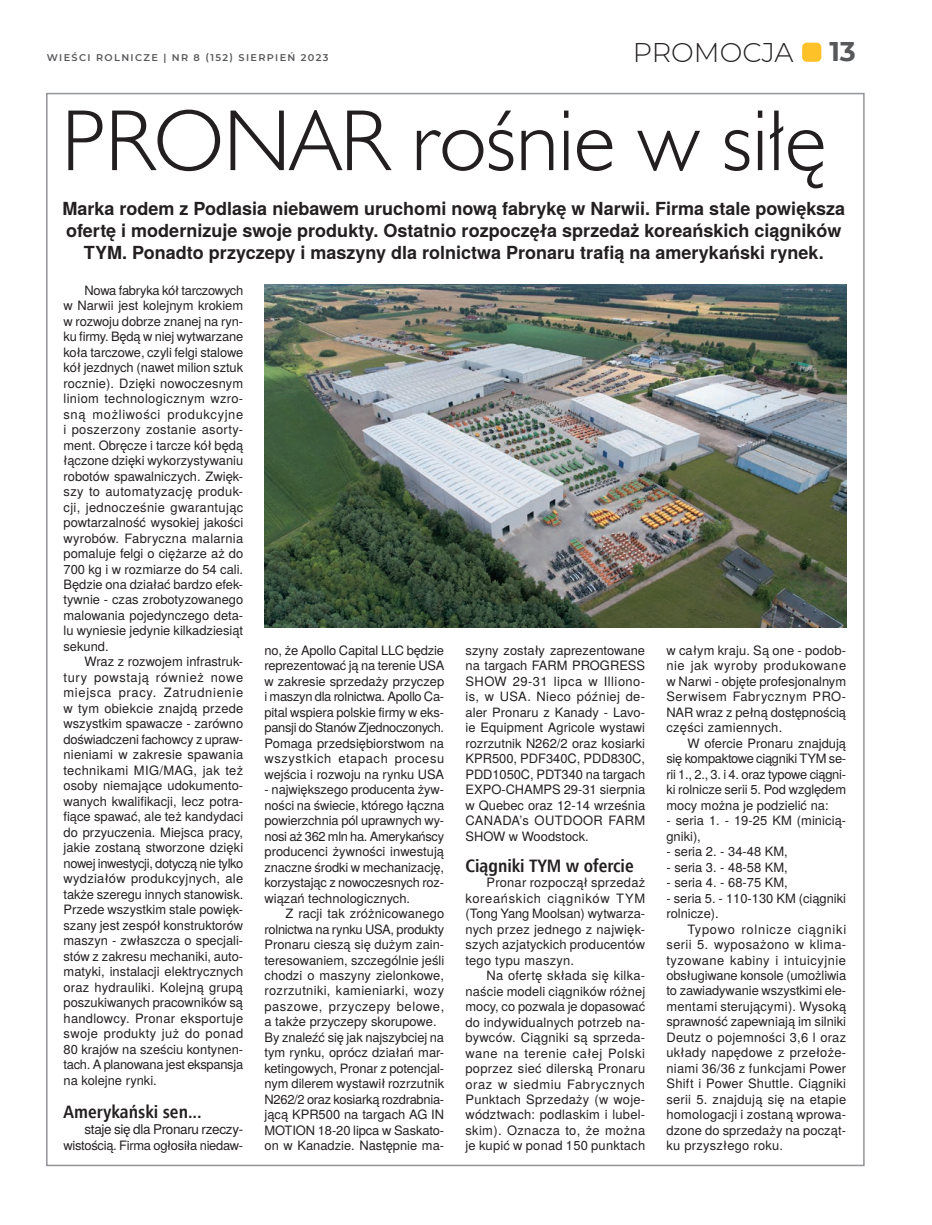
<style>
.page{position:relative;width:932px;height:1225px;background:#fff}
.page>*{position:absolute;margin:0;border:0;box-sizing:border-box;transform-origin:0 0}
.t1{font:87.15px "Humanst 521 Lt EU";color:#231f20}
.t2{font:300 27px "Montserrat";color:#231f20}
.t3{font:700 27px "Montserrat";color:#57585a}
.t4{font:700 18px/21.6px "Te X Gyre Heros";color:#231f20;text-align:center}
.t5{font:700 18px "Humnst 777 Cn EU";color:#231f20}
.t6{font:13.5px "Te X Gyre Heros";letter-spacing:-.025em;color:#231f20}
.t7{font:12.9px/15.5px "Te X Gyre Heros";color:#231f20;text-align:justify}
.t8{font:12.9px "Te X Gyre Heros";letter-spacing:-.02em;color:#231f20}
.t9{font:600 9.75px "Montserrat";letter-spacing:.14em;color:#57585a}
</style>
<div class="page">
<div style="left:801px;top:43px;width:20px;height:19px;background:#fec128;border-radius:5px"></div>
<img style="left:264px;top:284px;width:581px;height:343px">
<p class="t9" style="left:47px;top:51px;width:283px">WIEŚCI ROLNICZE | NR 8 (152) SIERPIEŃ 2023</p>
<h2 class="t2" style="left:632px;top:34px;width:162px">PROMOCJA</h2>
<h2 class="t3" style="left:829px;top:32px;width:28px">13</h2>
<h1 class="t1" style="left:61px;top:87px;width:766px">PRONAR rośnie w siłę</h1>
<p class="t4" style="left:62px;top:197px;width:784px">Marka rodem z Podlasia niebawem uruchomi nową fabrykę w Narwii. Firma stale powiększa ofertę i modernizuje swoje produkty. Ostatnio rozpoczęła sprzedaż koreańskich ciągników<br>TYM. Ponadto przyczepy i maszyny dla rolnictwa Pronaru trafią na amerykański rynek.</p>
<p class="t7" style="left:63px;top:281px;width:181px;text-indent:21px">Nowa fabryka kół tarczowych w Narwii jest kolejnym krokiem w rozwoju dobrze znanej na ryn&shy;ku firmy. Będą w niej wytwarzane koła tarczowe, czyli felgi stalowe kół jezdnych (nawet milion sztuk rocznie). Dzięki nowoczesnym liniom technologicznym wzro&shy;sną możliwości produkcyjne i poszerzony zostanie asorty&shy;ment. Obręcze i tarcze kół będą łączone dzięki wykorzystywaniu robotów spawalniczych. Zwięk&shy;szy to automatyzację produk&shy;cji, jednocześnie gwarantując powtarzalność wysokiej jakości wyrobów. Fabryczna malarnia pomaluje felgi o ciężarze aż do 700 kg i w rozmiarze do 54 cali.<br>Będzie ona działać bardzo efek&shy;tywnie - czas zrobotyzowanego malowania pojedynczego deta&shy;lu wyniesie jedynie kilkadziesiąt sekund.</p>
<p class="t7" style="left:63px;top:653px;width:181px;text-indent:21px">Wraz z rozwojem infrastruk&shy;tury powstają również nowe miejsca pracy. Zatrudnienie w tym obiekcie znajdą przede wszystkim spawacze - zarówno doświadczeni fachowcy z upraw&shy;nieniami w zakresie spawania technikami MIG/MAG, jak też osoby niemające udokumento&shy;wanych kwalifikacji, lecz potra&shy;fiące spawać, ale też kandydaci do przyuczenia. Miejsca pracy, jakie zostaną stworzone dzięki nowej inwestycji, dotyczą nie tylko wydziałów produkcyjnych, ale także szeregu innych stanowisk.<br>Przede wszystkim stale powięk&shy;szany jest zespół konstruktorów maszyn - zwłaszcza o specjali&shy;stów z zakresu mechaniki, auto&shy;matyki, instalacji elektrycznych oraz hydrauliki. Kolejną grupą poszukiwanych pracowników są handlowcy. Pronar eksportuje swoje produkty już do ponad 80 krajów na sześciu kontynen&shy;tach. A planowana jest ekspansja na kolejne rynki.</p>
<h3 class="t5" style="left:63px;top:1100px;width:140px">Amerykański sen...</h3>
<p class="t6" style="left:84px;top:1118px;width:160px">staje się dla Pronaru rzeczy-</p>
<p class="t8" style="left:63px;top:1134px;width:181px">wistością. Firma ogłosiła niedaw-</p>
<p class="t7" style="left:264px;top:641px;width:181px">no, że Apollo Capital LLC będzie reprezentować ją na terenie USA w zakresie sprzedaży przyczep i maszyn dla rolnictwa. Apollo Ca&shy;pital wspiera polskie firmy w eks&shy;pansji do Stanów Zjednoczonych.<br>Pomaga przedsiębiorstwom na wszystkich etapach procesu wejścia i rozwoju na rynku USA</p>
<p class="t7" style="left:264px;top:781px;width:181px">- największego producenta żyw&shy;ności na świecie, którego łączna powierzchnia pól uprawnych wy&shy;nosi aż 362 mln ha. Amerykańscy producenci żywności inwestują znaczne środki w mechanizację, korzystając z nowoczesnych roz&shy;wiązań technologicznych.</p>
<p class="t7" style="left:264px;top:904px;width:181px;text-align:left;text-indent:21px">Z racji tak zróżnicowanego rolnictwa na rynku USA, produkty<br>Pronaru cieszą się dużym zain&shy;teresowaniem, szczególnie jeśli chodzi o maszyny zielonkowe, rozrzutniki, kamieniarki, wozy paszowe, przyczepy belowe, a także przyczepy skorupowe.<br>By znaleźć się jak najszybciej na tym rynku, oprócz działań mar&shy;ketingowych, Pronar z potencjal&shy;nym dilerem wystawił rozrzutnik<br>N262/2 oraz kosiarką rozdrabnia&shy;jącą KPR500 na targach AG IN<br>MOTION 18-20 lipca w Saskato&shy;on w Kanadzie. Następnie ma-</p>
<p class="t7" style="left:465px;top:641px;width:181px">szyny zostały zaprezentowane na targach FARM PROGRESS SHOW 29-31 lipca w Illiono&shy;is, w USA. Nieco później de&shy;aler Pronaru z Kanady - Lavo&shy;ie Equipment Agricole wystawi rozrzutnik N262/2 oraz kosiarki KPR500, PDF340C, PDD830C, PDD1050C, PDT340 na targach EXPO-CHAMPS 29-31 sierpnia w Quebec oraz 12-14 września CANADA’s OUTDOOR FARM SHOW w Woodstock.</p>
<h3 class="t5" style="left:465px;top:854px;width:170px">Ciągniki TYM w ofercie</h3>
<p class="t7" style="left:465px;top:874px;width:181px;text-indent:21px">Pronar rozpoczął sprzedaż koreańskich ciągników TYM (Tong Yang Moolsan) wytwarza&shy;nych przez jednego z najwięk&shy;szych azjatyckich producentów tego typu maszyn.</p>
<p class="t7" style="left:465px;top:966px;width:181px;text-indent:21px">Na ofertę składa się kilka&shy;naście modeli ciągników różnej mocy, co pozwala je dopasować do indywidualnych potrzeb na&shy;bywców. Ciągniki są sprzeda&shy;wane na terenie całej Polski poprzez sieć dilerską Pronaru oraz w siedmiu Fabrycznych Punktach Sprzedaży (w woje&shy;wództwach: podlaskim i lubel&shy;skim). Oznacza to, że można je kupić w ponad 150 punktach</p>
<p class="t7" style="left:666px;top:641px;width:181px">w całym kraju. Są one - podob&shy;nie jak wyroby produkowane w Narwi - objęte profesjonalnym Serwisem Fabrycznym PRO-NAR wraz z pełną dostępnością części zamiennych.</p>
<p class="t7" style="left:666px;top:734px;width:181px;text-indent:21px">W ofercie Pronaru znajdują się kompaktowe ciągniki TYM se&shy;rii 1., 2., 3. i 4. oraz typowe ciągni&shy;ki rolnicze serii 5. Pod względem mocy można je podzielić na:</p>
<p class="t7" style="left:666px;top:812px;width:181px">- seria 1. - 19-25 KM (minicią&shy;gniki),</p>
<p class="t7" style="left:666px;top:843px;width:123px">- seria 2. - 34-48 KM,</p>
<p class="t7" style="left:666px;top:858px;width:123px">- seria 3. - 48-58 KM,</p>
<p class="t7" style="left:666px;top:873px;width:123px">- seria 4. - 68-75 KM,</p>
<p class="t7" style="left:666px;top:889px;width:181px">- seria 5. - 110-130 KM (ciągniki rolnicze).</p>
<p class="t7" style="left:666px;top:920px;width:181px;text-indent:21px">Typowo rolnicze ciągniki serii 5. wyposażono w klima&shy;tyzowane kabiny i intuicyjnie obsługiwane konsole (umożliwia to zawiadywanie wszystkimi ele&shy;mentami sterującymi). Wysoką sprawność zapewniają im silniki Deutz o pojemności 3,6 l oraz układy napędowe z przełoże&shy;niami 36/36 z funkcjami Power Shift i Power Shuttle. Ciągniki serii 5. znajdują się na etapie homologacji i zostaną wprowa&shy;dzone do sprzedaży na począt&shy;ku przyszłego roku.</p>
</div>
